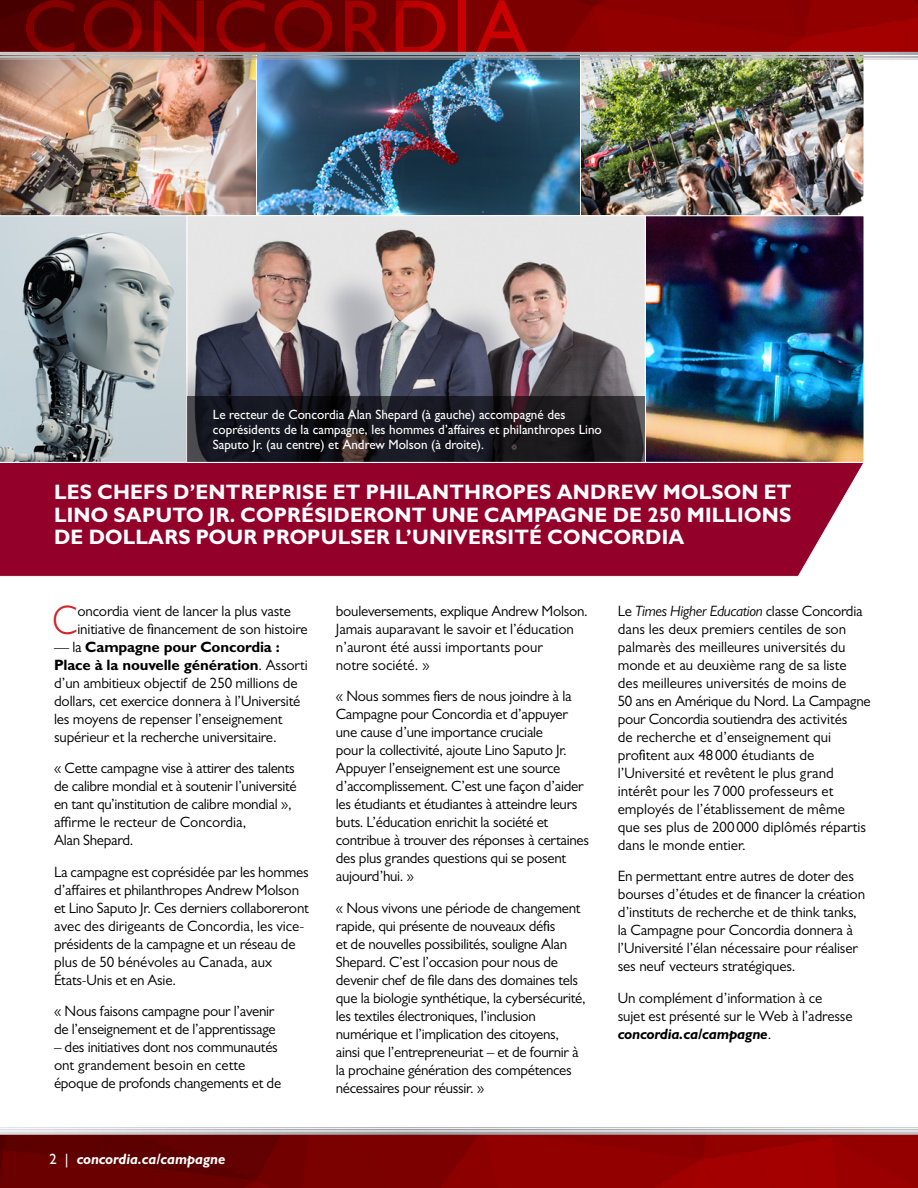
<style>
.page{position:relative;width:918px;height:1188px;background:#fff}
.page>*{position:absolute;margin:0;border:0;box-sizing:border-box;transform-origin:0 0}
.Drop_cap{font:300 41.4px "Gill Sans MT Pro";color:#d1232a;scale:.9 1}
.t1{font:700 21px/22.5px "Gill Sans MT Pro";letter-spacing:.01em;color:#fff;text-align:justify}
.body_text{font:15px/18px "Gill Sans MT Pro";letter-spacing:-.02em;color:#000}
.body_text-2{font:15px/18px "Gill Sans MT Pro";color:#000}
.Drop_cap-2{font:15px/18px "Gill Sans MT Pro";letter-spacing:-.01em;color:#000}
.t2{font:italic 700 15px "Gill Sans MT Pro";color:#fff}
.t3{font:500 13.5px/15px "Gill Sans MT Pro";color:#fff}
.s1{font-weight:700}
.s2{font-weight:500;font-style:normal}
.s3{font-style:italic}
.s4{font-weight:700;font-style:italic}
</style>
<div class="page">
<img style="left:646px;top:217px;width:216px;height:244px">
<img style="left:581px;top:59px;width:281px;height:155px">
<svg style="left:0;top:216px;width:187px;height:246px;background:#9ca6aa"></svg>
<img style="left:0;top:59px;width:256px;height:157px">
<img style="left:258px;top:59px;width:321px;height:156px">
<img style="left:189px;top:217px;width:455px;height:180px">
<svg style="left:187px;top:397px;width:458px;height:65px;background:#1b1a20"></svg>
<div style="left:0;top:463px;width:864px;height:114px;background:#93012b"></div>
<svg style="left:0;top:0;width:918px;height:59px;background:#851414"></svg>
<img style="left:0;top:1135px;width:918px;height:53px">
<svg style="left:0;top:1127px;width:918px;height:8px;background:#c6c3c5"></svg>
<p class="t3" style="left:213px;top:407px;width:390px">Le recteur de Concordia Alan Shepard (à gauche) accompagné des coprésidents de la campagne, les hommes d’affaires et philanthropes Lino<br>Saputo Jr. (au centre) et Andrew Molson (à droite).</p>
<p class="t1" style="left:54px;top:481px;width:739px">LES CHEFS D’ENTREPRISE ET PHILANTHROPES ANDREW MOLSON ET LINO SAPUTO JR. COPRÉSIDERONT UNE CAMPAGNE DE 250 MILLIONS DE DOLLARS POUR PROPULSER L’UNIVERSITÉ CONCORDIA</p>
<p class="Drop_cap" style="left:53px;top:595px;width:30px">C</p>
<p class="Drop_cap-2" style="left:77px;top:602px;width:232px">oncordia vient de lancer la plus vaste initiative de financement de son histoire</p>
<p class="Drop_cap-2" style="left:54px;top:638px;width:255px">— la <span class="s1">Campagne pour Concordia :<br>Place à la nouvelle génération</span>. Assorti d’un ambitieux objectif de 250 millions de dollars, cet exercice donnera à l’Université les moyens de repenser l’enseignement supérieur et la recherche universitaire.</p>
<p class="body_text" style="left:54px;top:759px;width:244px">« Cette campagne vise à attirer des talents de calibre mondial et à soutenir l’université en tant qu’institution de calibre mondial », affirme le recteur de Concordia,<br>Alan Shepard.</p>
<p class="body_text" style="left:54px;top:863px;width:256px">La campagne est coprésidée par les hommes d’affaires et philanthropes Andrew Molson et Lino Saputo Jr. Ces derniers collaboreront avec des dirigeants de Concordia, les vice&shy;présidents de la campagne et un réseau de plus de 50 bénévoles au Canada, aux États-Unis et en Asie.</p>
<p class="body_text" style="left:54px;top:1002px;width:223px">« Nous faisons campagne pour l’avenir de l’enseignement et de l’apprentissage</p>
<p class="body_text" style="left:54px;top:1038px;width:229px">– des initiatives dont nos communautés ont grandement besoin en cette époque de profonds changements et de</p>
<p class="t2" style="left:50px;top:1150px;width:177px"><span class="s2">2 |</span> concordia.ca/campagne</p>
<p class="body_text" style="left:336px;top:602px;width:253px">bouleversements, explique Andrew Molson.<br>Jamais auparavant le savoir et l’éducation n’auront été aussi importants pour<br>notre société. »</p>
<p class="body_text" style="left:336px;top:687px;width:255px">« Nous sommes fiers de nous joindre à la Campagne pour Concordia et d’appuyer une cause d’une importance cruciale<br>pour la collectivité, ajoute Lino Saputo Jr.<br>Appuyer l’enseignement est une source d’accomplissement. C’est une façon d’aider les étudiants et étudiantes à atteindre leurs buts. L’éducation enrichit la société et contribue à trouver des réponses à certaines des plus grandes questions qui se posent aujourd’hui. »</p>
<p class="body_text" style="left:336px;top:899px;width:251px">« Nous vivons une période de changement rapide, qui présente de nouveaux défis<br>et de nouvelles possibilités, souligne Alan Shepard. C’est l’occasion pour nous de devenir chef de file dans des domaines tels que la biologie synthétique, la cybersécurité, les textiles électroniques, l’inclusion numérique et l’implication des citoyens, ainsi que l’entrepreneuriat – et de fournir à la prochaine génération des compétences nécessaires pour réussir. »</p>
<p class="body_text-2" style="left:618px;top:602px;width:254px">Le <span class="s3">Times Higher Education</span> classe Concordia dans les deux premiers centiles de son palmarès des meilleures universités du monde et au deuxième rang de sa liste des meilleures universités de moins de<br>50 ans en Amérique du Nord. La Campagne pour Concordia soutiendra des activités<br>de recherche et d’enseignement qui profitent aux 48000 étudiants de l’Université et revêtent le plus grand intérêt pour les 7 000 professeurs et employés de l’établissement de même que ses plus de 200 000 diplômés répartis dans le monde entier.</p>
<p class="body_text" style="left:618px;top:867px;width:249px">En permettant entre autres de doter des bourses d’études et de financer la création d’instituts de recherche et de think tanks, la Campagne pour Concordia donnera à l’Université l’élan nécessaire pour réaliser ses neuf vecteurs stratégiques.</p>
<p class="body_text" style="left:618px;top:989px;width:236px">Un complément d’information à ce sujet est présenté sur le Web à l’adresse <span class="s4">concordia.ca/campagne</span>.</p>
</div>
